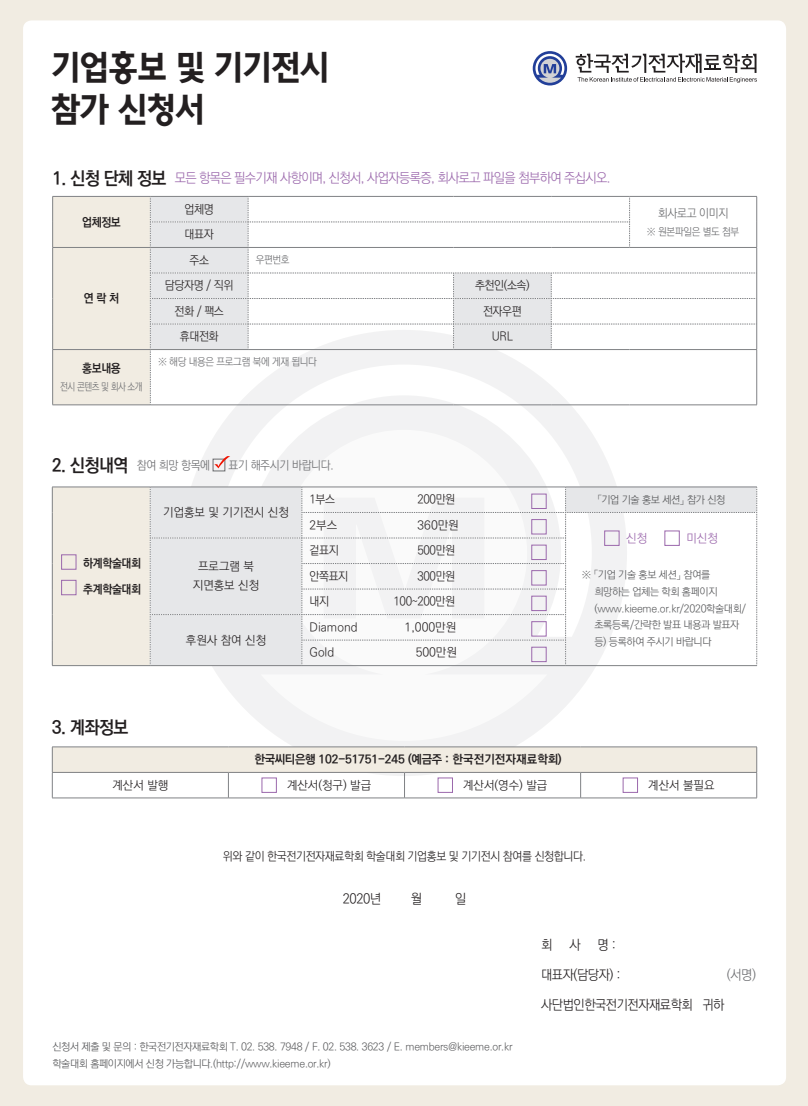
<style>
.page{position:relative;width:808px;height:1106px;background:#f1ece2}
.page>*{position:absolute;margin:0;border:0;box-sizing:border-box;transform-origin:0 0}
.t1{font:34.5px "H Dharmony B";letter-spacing:-.02em;color:#231f20}
.ÙÅÁ_Û{font:700 18px "Ko Pub Dotum";color:#231f20;scale:.95 1}
.ÙÅÁ_Û-2{font:300 13.5px "Ko Pub Dotum";letter-spacing:-.05em;color:#9b68ac;scale:.96 1}
.ÙÅÁ_Û-3{font:300 13.5px "Ko Pub Dotum";letter-spacing:-.03em;color:#231f20;scale:.95 1}
.ÙÅÁ_Û-4{font:300 13.5px "Ko Pub Dotum";color:#6c6d70;scale:.95 1}
.ÙÅÁ_Û-5{font:300 12px "Ko Pub Dotum";letter-spacing:-.03em;color:#231f20;scale:.95 1}
.ÙÅÁ_Û-6{font:300 12px "Ko Pub Dotum";letter-spacing:-.03em;color:#231f20}
.ÙÅÁ_Û-7{font:700 12px "Ko Pub Dotum";letter-spacing:-.025em;color:#231f20}
.ÙÅÁ_Û-8{font:300 12px "Ko Pub Dotum";letter-spacing:-.03em;color:#6c6d70;scale:.95 1}
.ÙÅÁ_Û-9{font:700 12px "Ko Pub Dotum";letter-spacing:-.025em;color:#231f20;scale:.95 1}
.ÙÅÁ_Û-10{font:300 12px "Ko Pub Dotum";color:#231f20}
.ÙÅÁ_Û-11{font:300 12px "Ko Pub Dotum";color:#9b68ac}
.ÙÅÁ_Û-12{font:300 10.5px/16.8px "Ko Pub Dotum";letter-spacing:-.035em;color:#57585a}
.ÙÅÁ_Û-13{font:300 10.5px "Ko Pub Dotum";letter-spacing:-.03em;color:#6c6d70;scale:.95 1}
.ÙÅÁ_Û-14{font:300 10.5px "Ko Pub Dotum";letter-spacing:-.03em;color:#6c6d70;scale:.85 1}
.s1{font-weight:700;font-size:18px;color:#231f20}
</style>
<div class="page">
<div style="left:23px;top:20px;width:763px;height:1065px;background:#fff;border-radius:9px"></div>
<svg style="left:576px;top:54px;width:181px;height:29px"></svg>
<svg style="left:533px;top:51px;width:34px;height:34px"></svg>
<svg style="left:181px;top:405px;width:446px;height:371px"></svg>
<svg style="left:216px;top:405px;width:376px;height:81px"></svg>
<div style="left:52px;top:747px;width:705px;height:25px;background:#f1ece2"></div>
<hr style="left:52px;top:746px;width:176px;height:1px;background:#808285">
<hr style="left:228px;top:746px;width:176px;height:1px;background:#808285">
<hr style="left:404px;top:746px;width:177px;height:1px;background:#808285">
<hr style="left:581px;top:746px;width:176px;height:1px;background:#808285">
<svg style="left:228px;top:773px;width:1px;height:24px"></svg>
<svg style="left:404px;top:773px;width:1px;height:24px"></svg>
<svg style="left:580px;top:773px;width:1px;height:24px"></svg>
<svg style="left:756px;top:747px;width:1px;height:50px"></svg>
<svg style="left:52px;top:747px;width:1px;height:50px"></svg>
<hr style="left:52px;top:772px;width:176px;height:1px;background:#808285">
<hr style="left:52px;top:797px;width:176px;height:1px;background:#808285">
<hr style="left:228px;top:772px;width:176px;height:1px;background:#808285">
<hr style="left:228px;top:797px;width:176px;height:1px;background:#808285">
<hr style="left:404px;top:772px;width:177px;height:1px;background:#808285">
<hr style="left:404px;top:797px;width:177px;height:1px;background:#808285">
<hr style="left:581px;top:772px;width:176px;height:1px;background:#808285">
<hr style="left:581px;top:797px;width:176px;height:1px;background:#808285">
<div style="left:438px;top:777px;width:15px;height:15px;border:1px solid #9b68ac"></div>
<div style="left:623px;top:777px;width:15px;height:15px;border:1px solid #9b68ac"></div>
<svg style="left:52px;top:196px;width:705px;height:209px"></svg>
<hr style="left:52px;top:247px;width:98px;height:1px;background:#808285">
<div style="left:52px;top:487px;width:98px;height:178px;background:#f1ece2"></div>
<hr style="left:52px;top:665px;width:98px;height:1px;background:#808285">
<hr style="left:150px;top:486px;width:152px;height:1px;background:#808285">
<hr style="left:302px;top:486px;width:264px;height:1px;background:#808285">
<hr style="left:566px;top:486px;width:191px;height:1px;background:#808285">
<hr style="left:566px;top:665px;width:191px;height:1px;background:#808285">
<hr style="left:52px;top:486px;width:98px;height:1px;background:#808285">
<svg style="left:52px;top:487px;width:1px;height:178px"></svg>
<hr style="left:150px;top:665px;width:152px;height:1px;background:#808285">
<hr style="left:302px;top:665px;width:264px;height:1px;background:#808285">
<svg style="left:150px;top:487px;width:607px;height:178px"></svg>
<div style="left:61px;top:554px;width:15px;height:15px;border:1px solid #9b68ac"></div>
<div style="left:61px;top:580px;width:15px;height:15px;border:1px solid #9b68ac"></div>
<div style="left:531px;top:494px;width:15px;height:14px;border:1px solid #9b68ac"></div>
<div style="left:531px;top:519px;width:15px;height:15px;border:1px solid #9b68ac"></div>
<div style="left:604px;top:531px;width:15px;height:14px;border:1px solid #9b68ac"></div>
<div style="left:531px;top:545px;width:15px;height:15px;border:1px solid #9b68ac"></div>
<div style="left:531px;top:570px;width:15px;height:15px;border:1px solid #9b68ac"></div>
<div style="left:531px;top:596px;width:15px;height:15px;border:1px solid #9b68ac"></div>
<div style="left:531px;top:621px;width:15px;height:15px;border:1px solid #9b68ac"></div>
<div style="left:531px;top:647px;width:15px;height:15px;border:1px solid #9b68ac"></div>
<div style="left:213px;top:459px;width:12px;height:12px;border:1px solid #6c6d70"></div>
<svg style="left:214px;top:456px;width:16px;height:12px"></svg>
<p class="t1" style="left:51px;top:51px;width:280px">기업홍보 및 기기전시</p>
<p class="t1" style="left:51px;top:92px;width:156px">참가 신청서</p>
<p class="ÙÅÁ_Û-2" style="left:52px;top:171px;width:583px"><span class="s1">1. 신청 단체 정보</span> 모든 항목은 필수기재 사항이며, 신청서, 사업자등록증, 회사로고 파일을 첨부하여 주십시오.</p>
<p class="ÙÅÁ_Û-9" style="left:82px;top:216px;width:42px">업체정보</p>
<p class="ÙÅÁ_Û-5" style="left:185px;top:203px;width:32px">업체명</p>
<p class="ÙÅÁ_Û-8" style="left:658px;top:207px;width:76px">회사로고 이미지</p>
<p class="ÙÅÁ_Û-5" style="left:185px;top:229px;width:32px">대표자</p>
<p class="ÙÅÁ_Û-13" style="left:647px;top:226px;width:99px">※ 원본파일은 별도 첨부</p>
<p class="ÙÅÁ_Û-9" style="left:84px;top:292px;width:38px">연 락 처</p>
<p class="ÙÅÁ_Û-9" style="left:82px;top:362px;width:42px">홍보내용</p>
<p class="ÙÅÁ_Û-14" style="left:60px;top:381px;width:98px">전시 콘텐츠 및 회사 소개</p>
<p class="ÙÅÁ_Û-5" style="left:189px;top:254px;width:22px">주소</p>
<p class="ÙÅÁ_Û-13" style="left:256px;top:255px;width:37px">우편번호</p>
<p class="ÙÅÁ_Û-5" style="left:165px;top:280px;width:74px">담당자명 / 직위</p>
<p class="ÙÅÁ_Û-5" style="left:475px;top:280px;width:59px">추천인(소속)</p>
<p class="ÙÅÁ_Û-5" style="left:174px;top:305px;width:54px">전화 / 팩스</p>
<p class="ÙÅÁ_Û-5" style="left:483px;top:305px;width:42px">전자우편</p>
<p class="ÙÅÁ_Û-5" style="left:180px;top:331px;width:42px">휴대전화</p>
<p class="ÙÅÁ_Û-5" style="left:492px;top:331px;width:24px">URL</p>
<p class="ÙÅÁ_Û-13" style="left:158px;top:356px;width:169px">※ 해당 내용은 프로그램 북에 게재 됩니다</p>
<p class="ÙÅÁ_Û-8" style="left:52px;top:459px;width:168px"><span class="s1">2. 신청내역</span> 참여 희망 항목에</p>
<p class="ÙÅÁ_Û-8" style="left:229px;top:459px;width:112px">표기 해주시기 바랍니다.</p>
<p class="ÙÅÁ_Û-9" style="left:83px;top:557px;width:62px">하계학술대회</p>
<p class="ÙÅÁ_Û-9" style="left:83px;top:583px;width:62px">추계학술대회</p>
<p class="ÙÅÁ_Û-10" style="left:163px;top:506px;width:127px">기업홍보 및 기기전시 신청</p>
<p class="ÙÅÁ_Û-6" style="left:198px;top:560px;width:57px">프로그램 북</p>
<p class="ÙÅÁ_Û-6" style="left:193px;top:580px;width:68px">지면홍보 신청</p>
<p class="ÙÅÁ_Û-6" style="left:186px;top:634px;width:82px">후원사 참여 신청</p>
<p class="ÙÅÁ_Û-5" style="left:309px;top:493px;width:28px">1부스</p>
<p class="ÙÅÁ_Û-5" style="left:417px;top:493px;width:41px">200만원</p>
<p class="ÙÅÁ_Û-12" style="left:597px;top:491px;width:130px">「기업 기술 홍보 세션」 참가 신청</p>
<p class="ÙÅÁ_Û-6" style="left:309px;top:519px;width:29px">2부스</p>
<p class="ÙÅÁ_Û-6" style="left:417px;top:519px;width:43px">360만원</p>
<p class="ÙÅÁ_Û-11" style="left:626px;top:532px;width:22px">신청</p>
<p class="ÙÅÁ_Û-11" style="left:686px;top:532px;width:33px">미신청</p>
<p class="ÙÅÁ_Û-12" style="left:594px;top:567px;width:153px;text-indent:-13px">※ 「기업 기술 홍보 세션」 참여를 희망하는 업체는 학회 홈페이지 (www.kieeme.or.kr/2020학술대회/ 초록등록/간략한 발표 내용과 발표자 등) 등록하여 주시기 바랍니다</p>
<p class="ÙÅÁ_Û-5" style="left:309px;top:544px;width:32px">겉표지</p>
<p class="ÙÅÁ_Û-5" style="left:417px;top:544px;width:41px">500만원</p>
<p class="ÙÅÁ_Û-5" style="left:309px;top:570px;width:42px">안쪽표지</p>
<p class="ÙÅÁ_Û-5" style="left:417px;top:570px;width:41px">300만원</p>
<p class="ÙÅÁ_Û-5" style="left:309px;top:596px;width:22px">내지</p>
<p class="ÙÅÁ_Û-5" style="left:393px;top:596px;width:66px">100~200만원</p>
<p class="ÙÅÁ_Û-10" style="left:309px;top:621px;width:50px">Diamond</p>
<p class="ÙÅÁ_Û-6" style="left:405px;top:621px;width:53px">1,000만원</p>
<p class="ÙÅÁ_Û-6" style="left:309px;top:647px;width:26px">Gold</p>
<p class="ÙÅÁ_Û-6" style="left:416px;top:647px;width:43px">500만원</p>
<p class="ÙÅÁ_Û" style="left:52px;top:718px;width:82px">3. 계좌정보</p>
<p class="ÙÅÁ_Û-7" style="left:254px;top:753px;width:308px">한국씨티은행 102-51751-245 (예금주 : 한국전기전자재료학회)</p>
<p class="ÙÅÁ_Û-6" style="left:112px;top:779px;width:57px">계산서 발행</p>
<p class="ÙÅÁ_Û-6" style="left:287px;top:779px;width:86px">계산서(청구) 발급</p>
<p class="ÙÅÁ_Û-6" style="left:463px;top:779px;width:86px">계산서(영수) 발급</p>
<p class="ÙÅÁ_Û-6" style="left:648px;top:779px;width:68px">계산서 불필요</p>
<p class="ÙÅÁ_Û-5" style="left:223px;top:850px;width:384px">위와 같이 한국전기전자재료학회 학술대회 기업홍보 및 기기전시 참여를 신청합니다.</p>
<p class="ÙÅÁ_Û-3" style="left:343px;top:892px;width:42px">2020년</p>
<p class="ÙÅÁ_Û-3" style="left:411px;top:892px;width:13px">월</p>
<p class="ÙÅÁ_Û-3" style="left:455px;top:892px;width:13px">일</p>
<p class="ÙÅÁ_Û-3" style="left:541px;top:938px;width:13px">회</p>
<p class="ÙÅÁ_Û-3" style="left:569px;top:938px;width:13px">사</p>
<p class="ÙÅÁ_Û-3" style="left:598px;top:938px;width:21px">명 :</p>
<p class="ÙÅÁ_Û-3" style="left:541px;top:968px;width:85px">대표자(담당자) :</p>
<p class="ÙÅÁ_Û-4" style="left:727px;top:968px;width:32px">(서명)</p>
<p class="ÙÅÁ_Û-3" style="left:541px;top:998px;width:194px">사단법인한국전기전자재료학회 귀하</p>
<p class="ÙÅÁ_Û-12" style="left:52px;top:1038px;width:462px">신청서 제출 및 문의 : 한국전기전자재료학회 T. 02. 538. 7948 / F. 02. 538. 3623 / E. members@kieeme.or.kr</p>
<p class="ÙÅÁ_Û-12" style="left:52px;top:1055px;width:280px">학술대회 홈페이지에서 신청 가능합니다.(http://www.kieeme.or.kr)</p>
</div>
